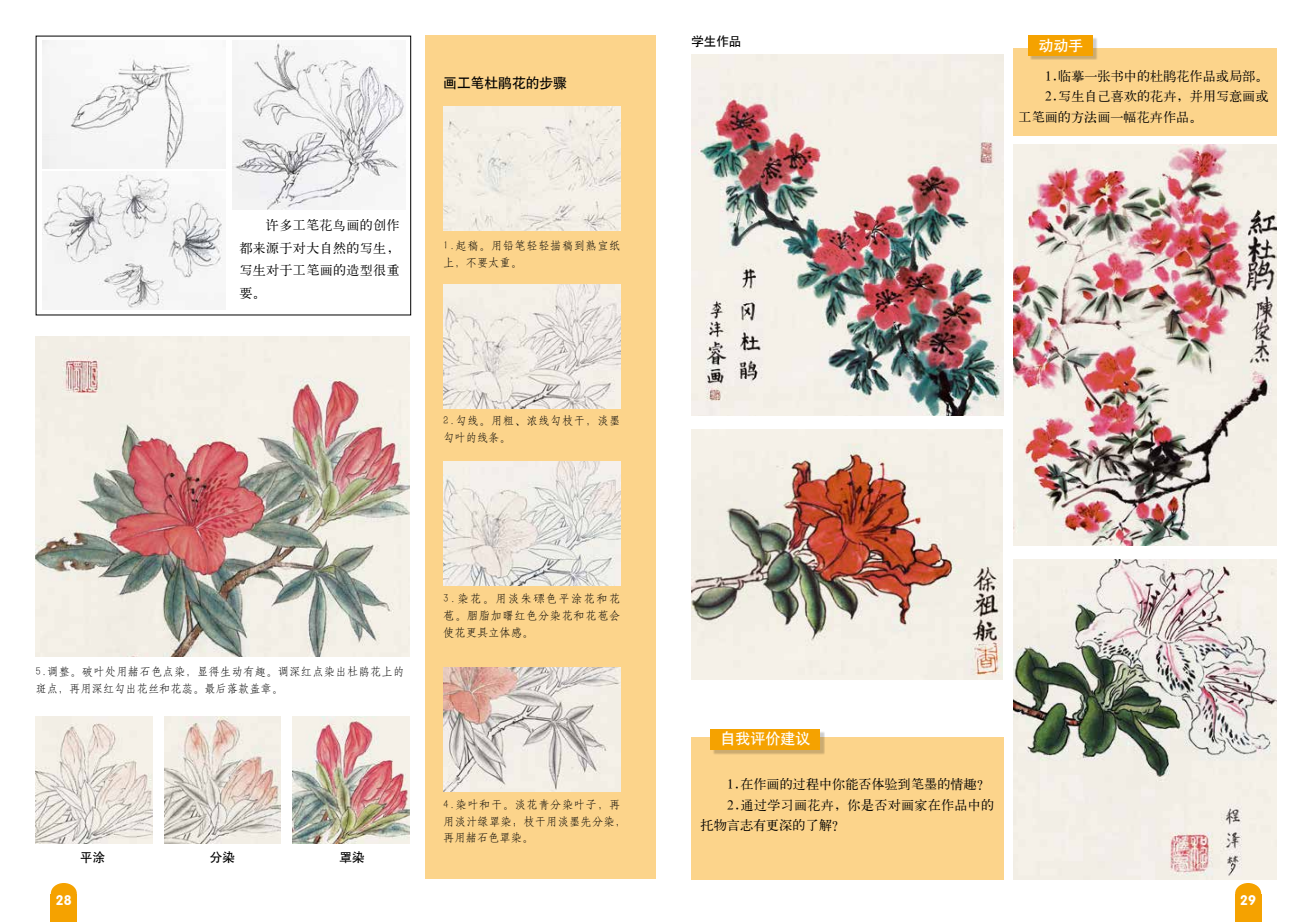
<style>
.page{position:relative;width:1312px;height:922px;background:#fff}
.page>*{position:absolute;margin:0;border:0;box-sizing:border-box;transform-origin:0 0}
.t1{font:15px "H Yb 1 gj";color:#fff}
.t2{font:13.75px "H Yb 1 gj";color:#000}
.t3{font:13.75px "FZY4 JW GB1 0";color:#fff}
.t4{font:13.12px/22.5px "H Ya 1 gj";color:#000;text-align:justify}
.t5{font:12.5px "H Yb 1 gj";color:#000}
.t6{font:11.25px/16.9px "H Yd 1 gj";letter-spacing:.025em;color:#000;text-align:justify}
.t7{font:11.25px/16.9px "H Yd 1 gj";letter-spacing:.05em;color:#000}
</style>
<div class="page">
<div style="left:1012px;top:48px;width:264px;height:88px;background:#fcd48b"></div>
<div style="left:425px;top:35px;width:231px;height:844px;background:#fcd48b"></div>
<div style="left:1234px;top:894px;width:26px;height:27px;background:#f5a200"></div>
<div style="left:1234px;top:882px;width:26px;height:21px;background:#f5a200;border-radius:50%"></div>
<div style="left:51px;top:894px;width:26px;height:27px;background:#f5a200"></div>
<div style="left:51px;top:882px;width:26px;height:21px;background:#f5a200;border-radius:50%"></div>
<img style="left:233px;top:41px;width:172px;height:169px">
<img style="left:42px;top:172px;width:180px;height:136px">
<img style="left:42px;top:41px;width:184px;height:127px">
<img style="left:35px;top:337px;width:374px;height:319px">
<svg style="left:533px;top:593px;width:11px;height:10px"></svg>
<div style="left:691px;top:737px;width:312px;height:142px;background:#fcd48b"></div>
<div style="left:1029px;top:37px;width:68px;height:23px;background:#000;opacity:.2"></div>
<div style="left:1028px;top:35px;width:64px;height:20px;background:#f5a200"></div>
<div style="left:712px;top:730px;width:112px;height:24px;background:#000;opacity:.2"></div>
<div style="left:710px;top:728px;width:109px;height:21px;background:#f5a200"></div>
<img style="left:443px;top:106px;width:177px;height:124px">
<img style="left:443px;top:667px;width:177px;height:124px">
<img style="left:443px;top:461px;width:177px;height:124px">
<img style="left:443px;top:285px;width:177px;height:124px">
<img style="left:1013px;top:559px;width:262px;height:320px">
<img style="left:1013px;top:144px;width:263px;height:402px">
<img style="left:691px;top:55px;width:312px;height:361px">
<img style="left:691px;top:429px;width:311px;height:250px">
<img style="left:292px;top:716px;width:117px;height:127px">
<img style="left:35px;top:716px;width:118px;height:127px">
<img style="left:164px;top:716px;width:117px;height:127px">
<p class="t2" style="left:443px;top:75px;width:125px">画工笔杜鹃花的步骤</p>
<p class="t4" style="left:239px;top:214px;width:162px;text-indent:27px">许多工笔花鸟画的创作都来源于对大自然的写生，写生对于工笔画的造型很重要。</p>
<p class="t7" style="left:443px;top:237px;width:179px">1.起稿。用铅笔轻轻描稿到熟宣纸上，不要太重。</p>
<p class="t7" style="left:443px;top:412px;width:179px">2.勾线。用粗、浓线勾枝干，淡墨勾叶的线条。</p>
<p class="t6" style="left:35px;top:663px;width:370px">5.调整。破叶处用赭石色点染，显得生动有趣。调深红点染出杜鹃花上的斑点，再用深红勾出花丝和花蕊。最后落款盖章。</p>
<p class="t6" style="left:443px;top:590px;width:179px">3.染花。用淡朱 色平涂花和花苞。胭脂加曙红色分染花和花苞会使花更具立体感。</p>
<p class="t5" style="left:80px;top:850px;width:26px">平涂</p>
<p class="t5" style="left:210px;top:850px;width:26px">分染</p>
<p class="t5" style="left:339px;top:850px;width:26px">罩染</p>
<p class="t6" style="left:443px;top:795px;width:179px">4.染叶和干。淡花青分染叶子，再用淡汁绿罩染；枝干用淡墨先分染,再用赭石色罩染。</p>
<p class="t5" style="left:691px;top:35px;width:51px">学生作品</p>
<p class="t1" style="left:1038px;top:38px;width:46px">动动手</p>
<p class="t4" style="left:1044px;top:64px;width:225px">1.临摹一张书中的杜鹃花作品或局部。</p>
<p class="t4" style="left:1044px;top:85px;width:225px">2.写生自己喜欢的花卉，并用写意画或</p>
<p class="t4" style="left:1018px;top:106px;width:185px">工笔画的方法画一幅花卉作品。</p>
<p class="t1" style="left:720px;top:731px;width:91px">自我评价建议</p>
<p class="t4" style="left:727px;top:772px;width:264px">1.在作画的过程中你能否体验到笔墨的情趣？</p>
<p class="t4" style="left:727px;top:793px;width:268px">2.通过学习画花卉，你是否对画家在作品中的</p>
<p class="t4" style="left:700px;top:813px;width:146px">托物言志有更深的了解？</p>
<p class="t3" style="left:56px;top:891px;width:17px">28</p>
<p class="t3" style="left:1239px;top:891px;width:17px">29</p>
</div>
